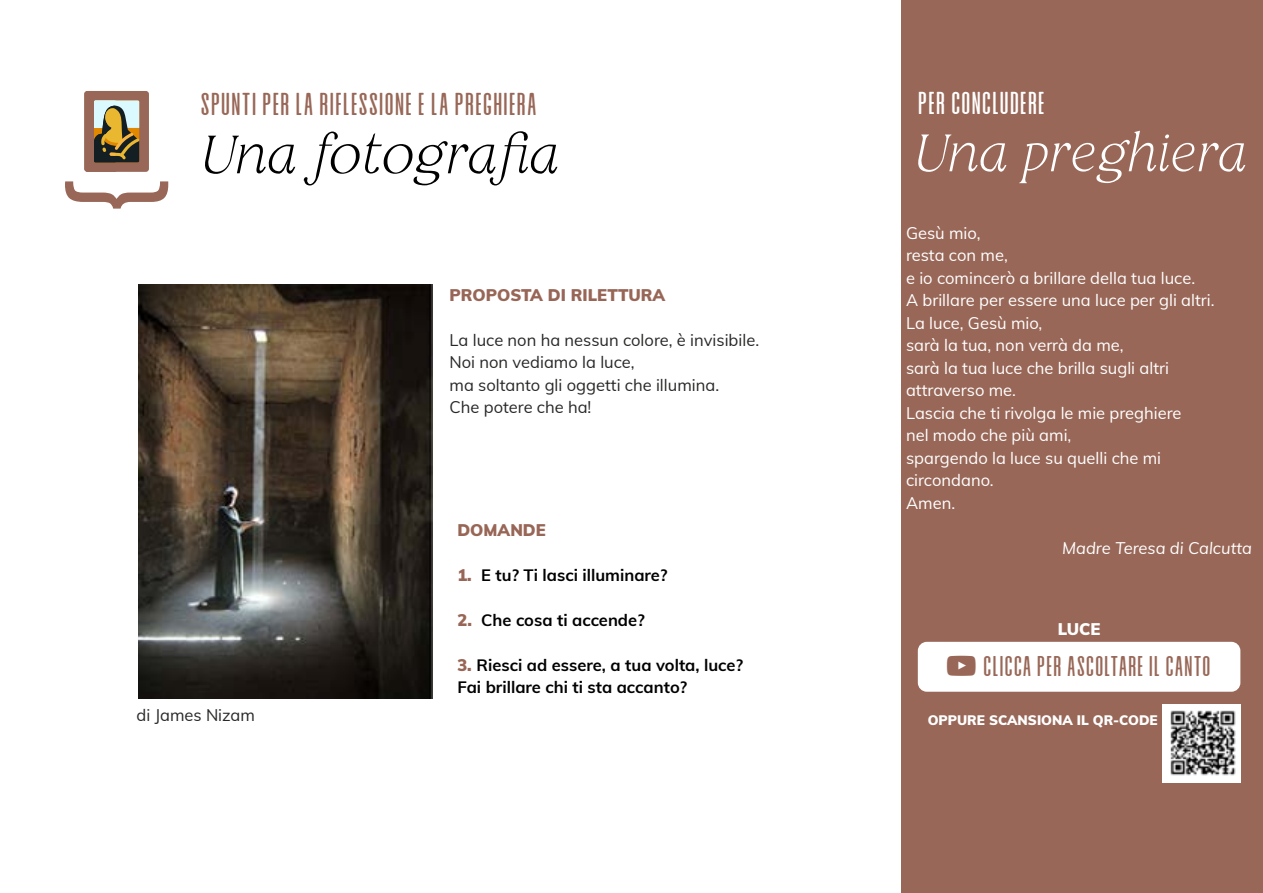
<style>
.page{position:relative;width:1263px;height:893px;background:#fff}
.page>*{position:absolute;margin:0;border:0;box-sizing:border-box;transform-origin:0 0}
.t1{font:italic 100 53.7px "Restora";letter-spacing:-.01em;color:#000}
.t2{font:italic 100 52.5px "Restora";letter-spacing:-.01em;color:#fff}
.t3{font:31.65px "Alvaro Condensed";color:#986757}
.t4{font:31.65px "Alvaro Condensed";color:#fff}
.t5{font:28.5px "Alvaro Condensed";color:#986757}
.t6{font:16.5px/22.5px "Muli";color:#fff}
.t7{font:16.5px/22.5px "Muli";color:#282827}
.t8{font:700 16.5px/22.5px "Muli";color:#000}
.t9{font:900 16.5px "Muli";color:#986657}
.t10{font:italic 16.5px "Muli";color:#fff}
.t11{font:900 16.5px "Muli";color:#fff}
.t12{font:900 13.5px "Muli";color:#fff}
.s1{font-weight:900;color:#986657}
</style>
<div class="page">
<div style="left:901px;top:0;width:362px;height:893px;background:#986757"></div>
<div style="left:85px;top:92px;width:63px;height:79px;background:#986757;border-radius:2px"></div>
<div style="left:84px;top:91px;width:65px;height:81px;border:2px solid #986757;border-radius:2px"></div>
<svg style="left:84px;top:91px;width:55px;height:81px"></svg>
<svg style="left:65px;top:181px;width:104px;height:28px"></svg>
<div style="left:918px;top:642px;width:322px;height:50px;background:#fff;border-radius:9px"></div>
<img style="left:1162px;top:704px;width:78px;height:78px">
<img style="left:139px;top:285px;width:293px;height:414px">
<h3 class="t3" style="left:200px;top:94px;width:339px">SPUNTI PER LA RIFLESSIONE E LA PREGHIERA</h3>
<h1 class="t1" style="left:200px;top:122px;width:360px">Una fotografia</h1>
<p class="t9" style="left:450px;top:283px;width:217px">PROPOSTA DI RILETTURA</p>
<p class="t7" style="left:450px;top:328px;width:311px">La luce non ha nessun colore, è invisibile.<br>Noi non vediamo la luce,<br>ma soltanto gli oggetti che illumina.<br>Che potere che ha!</p>
<p class="t7" style="left:137px;top:703px;width:120px">di James Nizam</p>
<p class="t9" style="left:457px;top:517px;width:90px">DOMANDE</p>
<p class="t8" style="left:457px;top:563px;width:212px"><span class="s1">1.</span> E tu? Ti lasci illuminare?</p>
<p class="t8" style="left:457px;top:608px;width:189px"><span class="s1">2.</span> Che cosa ti accende?</p>
<p class="t8" style="left:457px;top:653px;width:287px"><span class="s1">3.</span> Riesci ad essere, a tua volta, luce?<br>Fai brillare chi ti sta accanto?</p>
<h3 class="t4" style="left:917px;top:93px;width:130px">PER CONCLUDERE</h3>
<h2 class="t2" style="left:913px;top:121px;width:334px">Una preghiera</h2>
<p class="t6" style="left:906px;top:221px;width:310px">Gesù mio,<br>resta con me,<br>e io comincerò a brillare della tua luce.<br>A brillare per essere una luce per gli altri.<br>La luce, Gesù mio,<br>sarà la tua, non verrà da me,<br>sarà la tua luce che brilla sugli altri attraverso me.<br>Lascia che ti rivolga le mie preghiere<br>nel modo che più ami,<br>spargendo la luce su quelli che mi circondano.<br>Amen.</p>
<p class="t10" style="left:1062px;top:536px;width:191px">Madre Teresa di Calcutta</p>
<p class="t11" style="left:1058px;top:617px;width:44px">LUCE</p>
<h3 class="t5" style="left:983px;top:657px;width:229px">CLICCA PER ASCOLTARE IL CANTO</h3>
<p class="t12" style="left:928px;top:710px;width:231px">OPPURE SCANSIONA IL QR-CODE</p>
</div>
